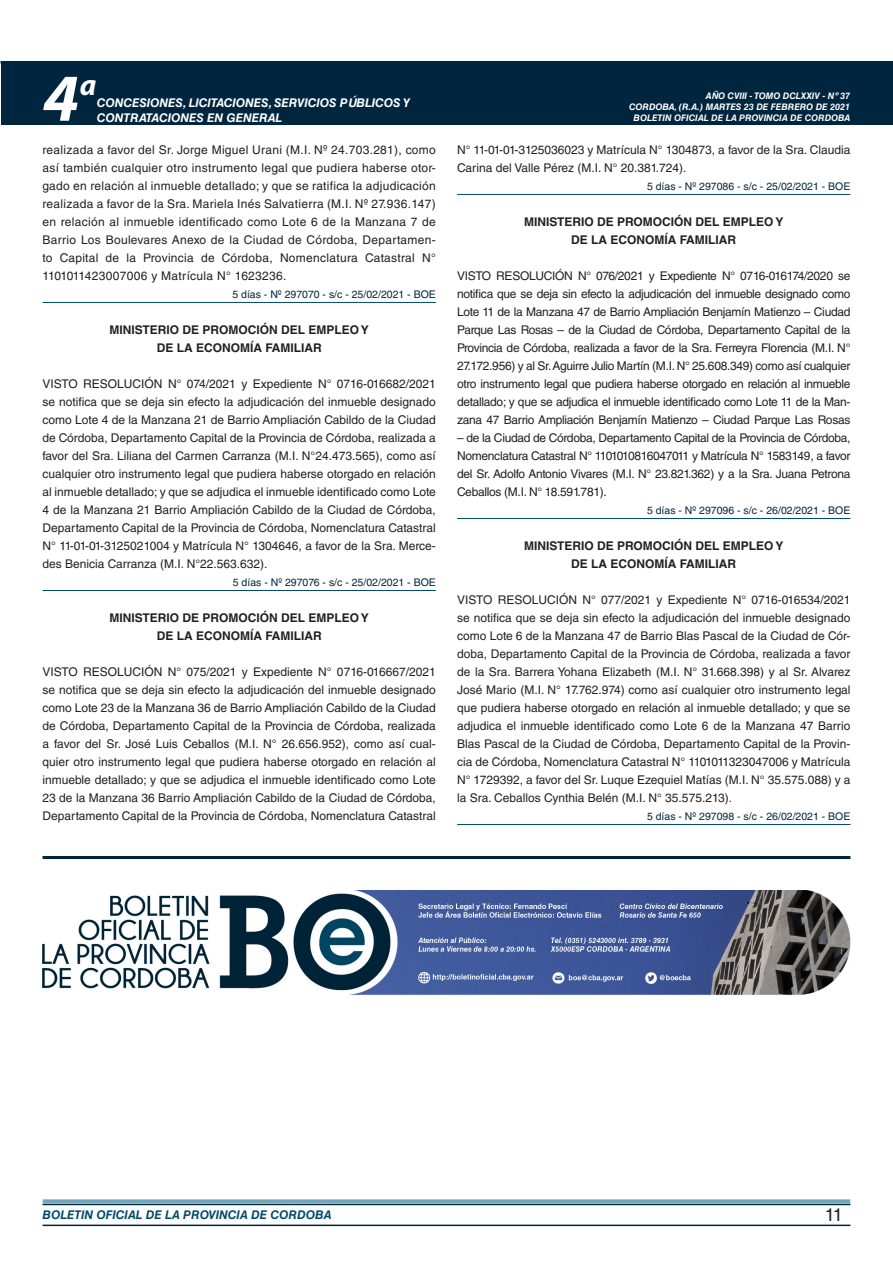
<style>
.page{position:relative;width:893px;height:1263px;background:#fff}
.page>*{position:absolute;margin:0;border:0;box-sizing:border-box;transform-origin:0 0}
.t1{font:italic 700 67.5px "Myriad Pro";color:#fff}
.t2{font:italic 700 30px "Myriad Pro";color:#fff}
.t3{font:18px "Helvetica LT Std";color:#231f20}
.TEXTO_BASE{font:12px/18px "Helvetica LT Std";color:#231f20;text-align:justify}
.RESUELVE{font:700 12px "Helvetica LT Std";color:#231f20}
.t4{font:italic 700 12px/14.4px "Helvetica LT Std";color:#fff}
.t5{font:italic 700 12px "Helvetica LT Std";color:#004b6c}
.FECHA_DE_VENCIMIENTO{font:10.5px "Helvetica LT Std";color:#00263f}
.t6{font:italic 700 9px/10.8px "Helvetica LT Std";color:#fff;text-align:right}
</style>
<div class="page">
<hr style="left:43px;top:1224px;width:807px;height:2px;background:#00263f">
<div style="left:42px;top:1198px;width:809px;height:8px;background:#fff;opacity:.75"></div>
<div style="left:1px;top:61px;width:892px;height:64px;background:#00263f"></div>
<hr style="left:43px;top:302px;width:393px;height:1px;background:#004b6c">
<hr style="left:43px;top:590px;width:393px;height:1px;background:#004b6c">
<hr style="left:457px;top:194px;width:393px;height:1px;background:#004b6c">
<hr style="left:457px;top:518px;width:393px;height:1px;background:#004b6c">
<hr style="left:457px;top:824px;width:393px;height:1px;background:#004b6c">
<hr style="left:43px;top:856px;width:807px;height:3px;background:#00263f">
<img style="left:43px;top:890px;width:807px;height:105px">
<h1 class="t1" style="left:43px;top:54px;width:38px">4</h1>
<h2 class="t2" style="left:80px;top:66px;width:18px">a</h2>
<p class="t4" style="left:97px;top:96px;width:315px">CONCESIONES, LICITACIONES, SERVICIOS PÚBLICOS Y<br>CONTRATACIONES EN GENERAL</p>
<p class="TEXTO_BASE" style="left:43px;top:141px;width:395px">realizada a favor del Sr. Jorge Miguel Urani (M.I. Nº 24.703.281), como así también cualquier otro instrumento legal que pudiera haberse otor&shy;gado en relación al inmueble detallado; y que se ratifica la adjudicación realizada a favor de la Sra. Mariela Inés Salvatierra (M.I. Nº 27.936.147) en relación al inmueble identificado como Lote 6 de la Manzana 7 de Barrio Los Boulevares Anexo de la Ciudad de Córdoba, Departamen&shy;to Capital de la Provincia de Córdoba, Nomenclatura Catastral N° 1101011423007006 y Matrícula N° 1623236.</p>
<p class="FECHA_DE_VENCIMIENTO" style="left:232px;top:288px;width:205px">5 días - Nº 297070 - s/c - 25/02/2021 - BOE</p>
<p class="RESUELVE" style="left:109px;top:322px;width:261px">MINISTERIO DE PROMOCIÓN DEL EMPLEO Y</p>
<p class="RESUELVE" style="left:157px;top:340px;width:167px">DE LA ECONOMÍA FAMILIAR</p>
<p class="TEXTO_BASE" style="left:43px;top:375px;width:395px">VISTO RESOLUCIÓN N° 074/2021 y Expediente N° 0716-016682/2021 se notifica que se deja sin efecto la adjudicación del inmueble designado como Lote 4 de la Manzana 21 de Barrio Ampliación Cabildo de la Ciudad de Córdoba, Departamento Capital de la Provincia de Córdoba, realizada a favor del Sra. Liliana del Carmen Carranza (M.I. N°24.473.565), como así cualquier otro instrumento legal que pudiera haberse otorgado en relación al inmueble detallado; y que se adjudica el inmueble identificado como Lote 4 de la Manzana 21 Barrio Ampliación Cabildo de la Ciudad de Córdoba, Departamento Capital de la Provincia de Córdoba, Nomenclatura Catastral N° 11-01-01-3125021004 y Matrícula N° 1304646, a favor de la Sra. Merce&shy;des Benicia Carranza (M.I. N°22.563.632).</p>
<p class="FECHA_DE_VENCIMIENTO" style="left:233px;top:576px;width:205px">5 días - Nº 297076 - s/c - 25/02/2021 - BOE</p>
<p class="RESUELVE" style="left:109px;top:610px;width:261px">MINISTERIO DE PROMOCIÓN DEL EMPLEO Y</p>
<p class="RESUELVE" style="left:157px;top:628px;width:167px">DE LA ECONOMÍA FAMILIAR</p>
<p class="TEXTO_BASE" style="left:43px;top:663px;width:395px">VISTO RESOLUCIÓN N° 075/2021 y Expediente N° 0716-016667/2021 se notifica que se deja sin efecto la adjudicación del inmueble designado como Lote 23 de la Manzana 36 de Barrio Ampliación Cabildo de la Ciudad de Córdoba, Departamento Capital de la Provincia de Córdoba, realizada a favor del Sr. José Luis Ceballos (M.I. N° 26.656.952), como así cual&shy;quier otro instrumento legal que pudiera haberse otorgado en relación al inmueble detallado; y que se adjudica el inmueble identificado como Lote 23 de la Manzana 36 Barrio Ampliación Cabildo de la Ciudad de Córdoba, Departamento Capital de la Provincia de Córdoba, Nomenclatura Catastral</p>
<p class="t6" style="left:629px;top:91px;width:223px">AÑO CVIII - TOMO DCLXXIV - Nº 37<br>CORDOBA, (R.A.) MARTES 23 DE FEBRERO DE 2021</p>
<p class="t6" style="left:634px;top:112px;width:218px">BOLETIN OFICIAL DE LA PROVINCIA DE CORDOBA</p>
<p class="TEXTO_BASE" style="left:457px;top:141px;width:395px">N° 11-01-01-3125036023 y Matrícula N° 1304873, a favor de la Sra. Claudia<br>Carina del Valle Pérez (M.I. N° 20.381.724).</p>
<p class="FECHA_DE_VENCIMIENTO" style="left:647px;top:180px;width:205px">5 días - Nº 297086 - s/c - 25/02/2021 - BOE</p>
<p class="RESUELVE" style="left:524px;top:214px;width:261px">MINISTERIO DE PROMOCIÓN DEL EMPLEO Y</p>
<p class="RESUELVE" style="left:571px;top:232px;width:167px">DE LA ECONOMÍA FAMILIAR</p>
<p class="TEXTO_BASE" style="left:457px;top:267px;width:395px">VISTO RESOLUCIÓN N° 076/2021 y Expediente N° 0716-016174/2020 se notifica que se deja sin efecto la adjudicación del inmueble designado como Lote 11 de la Manzana 47 de Barrio Ampliación Benjamín Matienzo – Ciudad Parque Las Rosas – de la Ciudad de Córdoba, Departamento Capital de la Provincia de Córdoba, realizada a favor de la Sra. Ferreyra Florencia (M.I. N° 27.172.956) y al Sr. Aguirre Julio Martín (M.I. N° 25.608.349) como así cualquier otro instrumento legal que pudiera haberse otorgado en relación al inmueble detallado; y que se adjudica el inmueble identificado como Lote 11 de la Man&shy;zana 47 Barrio Ampliación Benjamín Matienzo – Ciudad Parque Las Rosas</p>
<p class="TEXTO_BASE" style="left:457px;top:429px;width:395px">– de la Ciudad de Córdoba, Departamento Capital de la Provincia de Córdoba, Nomenclatura Catastral N° 1101010816047011 y Matrícula N° 1583149, a favor del Sr. Adolfo Antonio Vivares (M.I. N° 23.821.362) y a la Sra. Juana Petrona Ceballos (M.I. N° 18.591.781).</p>
<p class="FECHA_DE_VENCIMIENTO" style="left:647px;top:504px;width:205px">5 días - Nº 297096 - s/c - 26/02/2021 - BOE</p>
<p class="RESUELVE" style="left:524px;top:538px;width:261px">MINISTERIO DE PROMOCIÓN DEL EMPLEO Y</p>
<p class="RESUELVE" style="left:571px;top:556px;width:167px">DE LA ECONOMÍA FAMILIAR</p>
<p class="TEXTO_BASE" style="left:457px;top:591px;width:395px">VISTO RESOLUCIÓN N° 077/2021 y Expediente N° 0716-016534/2021 se notifica que se deja sin efecto la adjudicación del inmueble designado como Lote 6 de la Manzana 47 de Barrio Blas Pascal de la Ciudad de Cór&shy;doba, Departamento Capital de la Provincia de Córdoba, realizada a favor de la Sra. Barrera Yohana Elizabeth (M.I. N° 31.668.398) y al Sr. Alvarez José Mario (M.I. N° 17.762.974) como así cualquier otro instrumento legal que pudiera haberse otorgado en relación al inmueble detallado; y que se adjudica el inmueble identificado como Lote 6 de la Manzana 47 Barrio Blas Pascal de la Ciudad de Córdoba, Departamento Capital de la Provin&shy;cia de Córdoba, Nomenclatura Catastral N° 1101011323047006 y Matrícula N° 1729392, a favor del Sr. Luque Ezequiel Matías (M.I. N° 35.575.088) y a la Sra. Ceballos Cynthia Belén (M.I. N° 35.575.213).</p>
<p class="FECHA_DE_VENCIMIENTO" style="left:647px;top:810px;width:205px">5 días - Nº 297098 - s/c - 26/02/2021 - BOE</p>
<p class="t5" style="left:43px;top:1208px;width:290px">BOLETIN OFICIAL DE LA PROVINCIA DE CORDOBA</p>
<h3 class="t3" style="left:825px;top:1204px;width:19px">11</h3>
</div>
